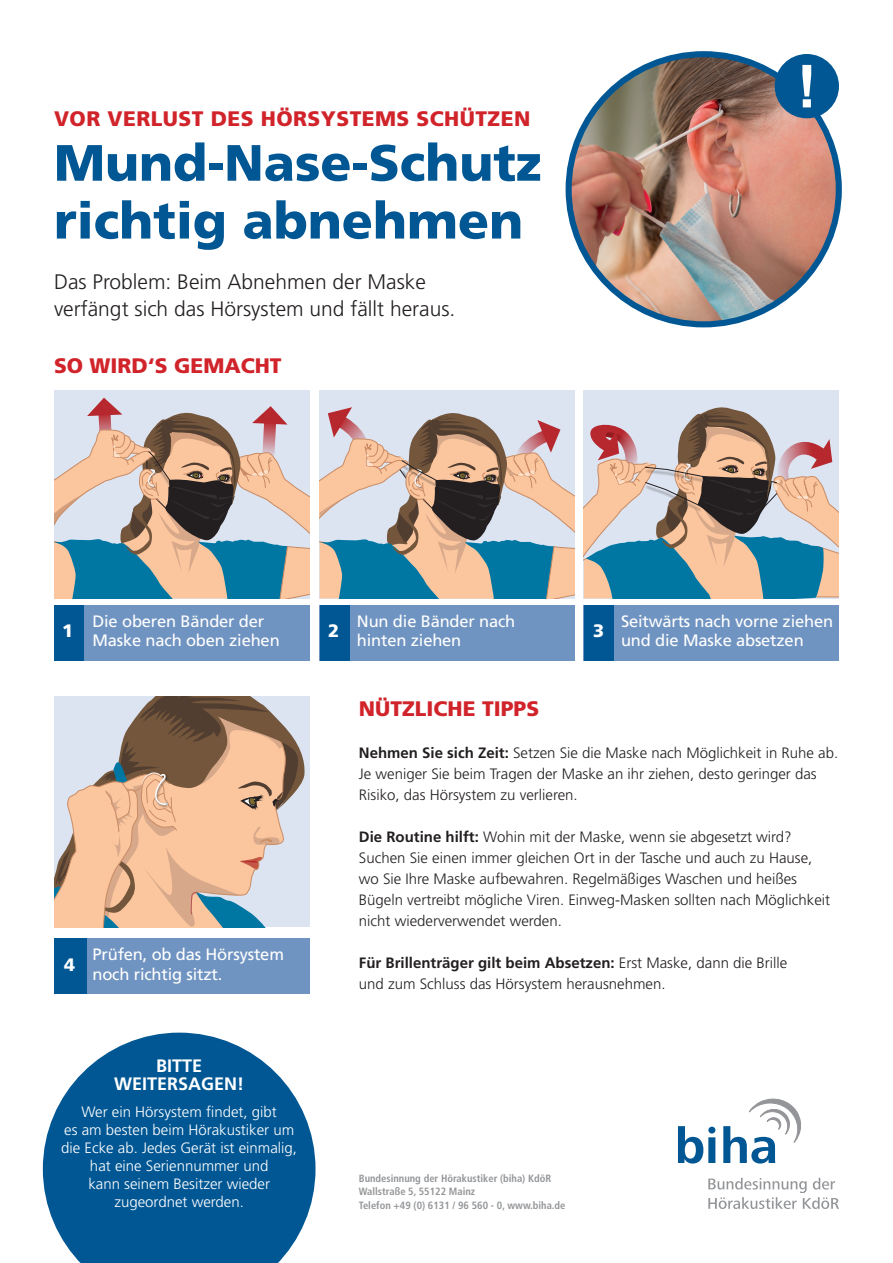
<style>
.page{position:relative;width:893px;height:1263px;background:#fff}
.page>*{position:absolute;margin:0;border:0;box-sizing:border-box;transform-origin:0 0}
.t1{font:900 51px/57.9px "Frutiger LT Std";color:#005794}
.t2{font:300 21px/27px "Frutiger LT Std";color:#231f20}
.t3{font:900 21px "Frutiger LT Std";letter-spacing:.02em;color:#d1232a}
.t4{font:900 21px "Frutiger LT Std";color:#d1232a}
.t5{font:700 18px/18px "Frutiger LT Std";color:#fff;text-align:center}
.t6{font:900 18px "Frutiger LT Std";color:#fff}
.t7{font:16.5px/19.5px "Frutiger LT Std";letter-spacing:-.01em;color:#fff}
.t8{font:300 15px/21px "Frutiger LT Std";color:#231f20}
.t9{font:300 15px/18px "Frutiger LT Std";color:#fff;text-align:center}
.t10{font:700 condensed 10.5px/13.5px "Frutiger LT Std";color:#939598}
.s1{font-weight:700}
</style>
<div class="page">
<img style="left:569px;top:54px;width:270px;height:270px;border-radius:135px">
<div style="left:566px;top:51px;width:276px;height:276px;border:6px solid #005794;border-radius:50%"></div>
<div style="left:54px;top:605px;width:255px;height:55px;background:#7094c1"></div>
<div style="left:584px;top:605px;width:255px;height:55px;background:#7094c1"></div>
<div style="left:320px;top:605px;width:255px;height:55px;background:#7094c1"></div>
<div style="left:54px;top:938px;width:255px;height:55px;background:#7094c1"></div>
<div style="left:54px;top:605px;width:30px;height:55px;background:#005794"></div>
<div style="left:54px;top:938px;width:33px;height:55px;background:#005794"></div>
<div style="left:320px;top:605px;width:29px;height:55px;background:#005794"></div>
<div style="left:584px;top:605px;width:30px;height:55px;background:#005794"></div>
<svg style="left:678px;top:1098px;width:123px;height:65px"></svg>
<svg style="left:708px;top:1178px;width:131px;height:31px"></svg>
<svg style="left:54px;top:696px;width:251px;height:231px;background:#cbaf9b"></svg>
<div style="left:54px;top:390px;width:255px;height:208px;background:#dce4f1"></div>
<svg style="left:54px;top:398px;width:255px;height:200px"></svg>
<div style="left:584px;top:390px;width:255px;height:208px;background:#dce4f1"></div>
<svg style="left:584px;top:407px;width:255px;height:191px"></svg>
<div style="left:320px;top:390px;width:255px;height:208px;background:#dce4f1"></div>
<svg style="left:320px;top:407px;width:255px;height:191px"></svg>
<div style="left:775px;top:54px;width:64px;height:64px;background:#005794;border-radius:50%"></div>
<svg style="left:802px;top:65px;width:9px;height:42px"></svg>
<svg style="left:43px;top:1032px;width:272px;height:231px;fill:#005794"></svg>
<h2 class="t3" style="left:54px;top:106px;width:478px">VOR VERLUST DES HÖRSYSTEMS SCHÜTZEN</h2>
<h1 class="t1" style="left:54px;top:134px;width:489px">Mund-Nase-Schutz richtig abnehmen</h1>
<h2 class="t2" style="left:54px;top:268px;width:403px">Das Problem: Beim Abnehmen der Maske verfängt sich das Hörsystem und fällt heraus.</h2>
<h2 class="t4" style="left:54px;top:353px;width:229px">SO WIRD‘S GEMACHT</h2>
<p class="t6" style="left:62px;top:620px;width:13px">1</p>
<p class="t7" style="left:92px;top:611px;width:189px">Die oberen Bänder der<br>Maske nach oben ziehen</p>
<p class="t6" style="left:64px;top:953px;width:13px">4</p>
<p class="t7" style="left:92px;top:945px;width:193px">Prüfen, ob das Hörsystem noch richtig sitzt.</p>
<p class="t5" style="left:114px;top:1057px;width:132px">BITTE<br>WEITERSAGEN!</p>
<p class="t9" style="left:61px;top:1103px;width:237px">Wer ein Hörsystem findet, gibt<br>es am besten beim Hörakustiker um die Ecke ab. Jedes Gerät ist einmalig, hat eine Seriennummer und<br>kann seinem Besitzer wieder zugeordnet werden.</p>
<p class="t7" style="left:357px;top:611px;width:160px">Nun die Bänder nach hinten ziehen</p>
<p class="t7" style="left:621px;top:611px;width:214px">Seitwärts nach vorne ziehen und die Maske absetzen</p>
<p class="t6" style="left:328px;top:620px;width:13px">2</p>
<p class="t6" style="left:593px;top:620px;width:13px">3</p>
<h2 class="t4" style="left:359px;top:696px;width:182px">NÜTZLICHE TIPPS</h2>
<p class="t8" style="left:359px;top:743px;width:481px"><span class="s1">Nehmen Sie sich Zeit:</span> Setzen Sie die Maske nach Möglichkeit in Ruhe ab.<br>Je weniger Sie beim Tragen der Maske an ihr ziehen, desto geringer das<br>Risiko, das Hörsystem zu verlieren.</p>
<p class="t8" style="left:359px;top:827px;width:473px"><span class="s1">Die Routine hilft:</span> Wohin mit der Maske, wenn sie abgesetzt wird?<br>Suchen Sie einen immer gleichen Ort in der Tasche und auch zu Hause, wo Sie Ihre Maske aufbewahren. Regelmäßiges Waschen und heißes Bügeln vertreibt mögliche Viren. Einweg-Masken sollten nach Möglichkeit nicht wiederverwendet werden.</p>
<p class="t8" style="left:359px;top:953px;width:430px"><span class="s1">Für Brillenträger gilt beim Absetzen:</span> Erst Maske, dann die Brille und zum Schluss das Hörsystem herausnehmen.</p>
<p class="t10" style="left:359px;top:1171px;width:208px">Bundesinnung der Hörakustiker (biha) KdöR<br>Wallstraße 5, 55122 Mainz<br>Telefon +49 (0) 6131 / 96 560 - 0, www.biha.de</p>
</div>
